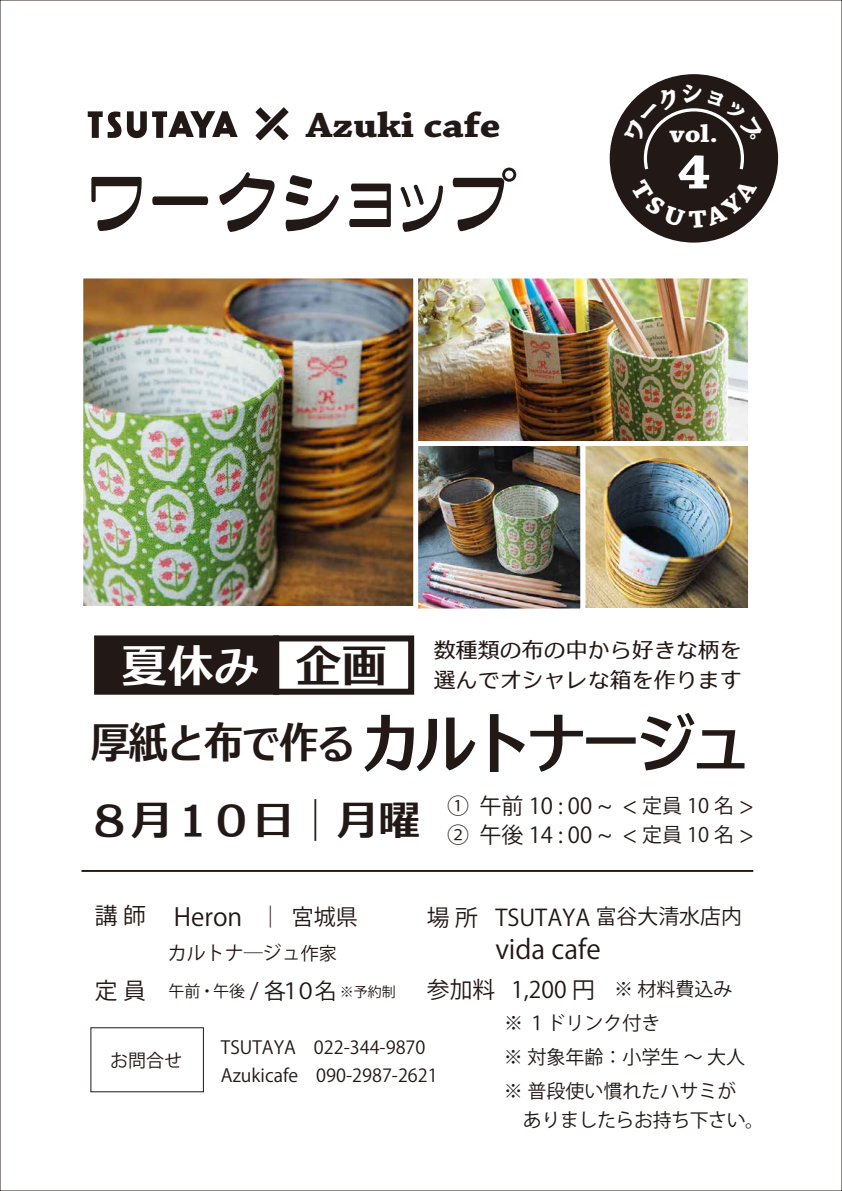
<style>
.page{position:relative;width:842px;height:1191px;background:#fff}
.page>*{position:absolute;margin:0;border:0;box-sizing:border-box;transform-origin:0 0}
.t1{font:72px "Cand GP Bouquet";color:#221815}
.t2{font:700 51.4px "Chaparral Pro";color:#fff;scale:1.13 1}
.t3{font:46px "C4 Gothic Deux Nexus E";color:#fff}
.t4{font:44px "C4 Gothic Deux Nexus E";letter-spacing:-.05em;color:#221815;scale:.9 1}
.t5{font:42px "C4 Gothic Deux Nexus E";color:#221815}
.t6{font:700 36.8px "Chaparral Pro";color:#221815;scale:1.13 1}
.t7{font:26.6px "Koz Go Pr 6 N";color:#221815}
.t8{font:700 25.7px "Chaparral Pro";color:#fff;scale:1.13 1}
.t9{font:24.7px "Koz Go Pr 6 N";color:#221815}
.t10{font:22.8px "Koz Go Pr 6 N";color:#221815}
.t11{font:22px/29.3px "Koz Go Pr 6 N";color:#221815}
.t12{font:22px/30px "C4 Gothic Deux Nexus M";color:#221815}
.t13{font:19px/34px "Koz Go Pr 6 N";color:#221815}
.t14{font:19px "Koz Go Pr 6 N";letter-spacing:-.025em;color:#221815}
.t15{font:18px/28px "Koz Go Pr 6 N";color:#221815}
.t16{font:16px "Koz Go Pr 6 N";color:#221815}
.t17{font:14px "Koz Go Pr 6 N";color:#221815}
.s1{color:#221815}
.s2{font-size:68px}
.s3{font-size:20px}
.s4{font-size:22.8px}
.s5{font-size:22px}
.s6{font-size:18px}
.s7{font-size:20.9px}
.s8{font-size:19px}
</style>
<div class="page">
<svg style="left:88px;top:111px;width:33px;height:27px"></svg>
<svg style="left:127px;top:111px;width:111px;height:27px"></svg>
<svg style="left:255px;top:107px;width:34px;height:34px"></svg>
<div style="left:610px;top:74px;width:168px;height:169px;background:#221815;border-radius:50%"></div>
<img style="left:419px;top:447px;width:160px;height:160px">
<div style="left:413px;top:441px;width:172px;height:172px;border:5px solid #fff"></div>
<img style="left:587px;top:447px;width:160px;height:160px">
<div style="left:581px;top:441px;width:172px;height:172px;border:5px solid #fff"></div>
<img style="left:419px;top:279px;width:328px;height:161px">
<div style="left:413px;top:273px;width:340px;height:173px;border:5px solid #fff"></div>
<img style="left:84px;top:279px;width:328px;height:326px">
<div style="left:78px;top:273px;width:340px;height:340px;border:5px solid #fff"></div>
<hr style="left:81px;top:870px;width:672px;height:2px;background:#221815">
<div style="left:273px;top:635px;width:141px;height:59px;border:6px solid #221815"></div>
<div style="left:94px;top:635px;width:185px;height:59px;background:#221815"></div>
<svg style="left:623px;top:84px;width:142px;height:144px"></svg>
<h3 class="t6" style="left:306px;top:103px;width:174px">Azuki cafe</h3>
<h1 class="t1" style="left:87px;top:166px;width:435px">ワークショップ</h1>
<h3 class="t8" style="left:670px;top:118px;width:45px">vol.</h3>
<h2 class="t2" style="left:677px;top:142px;width:31px">4</h2>
<h3 class="t3" style="left:122px;top:642px;width:268px">夏休み <span class="s1">企画</span></h3>
<p class="t12" style="left:434px;top:634px;width:309px">数種類の布の中から好きな柄を選んでオシャレな箱を作ります</p>
<h3 class="t4" style="left:91px;top:720px;width:736px">厚紙と布で作る<span class="s2">カルトナージュ</span></h3>
<h3 class="t5" style="left:89px;top:799px;width:333px">８月１０日│月曜</h3>
<p class="t11" style="left:447px;top:791px;width:308px">① 午前 10 : 00 ~ &lt; <span class="s3">定員 10 名</span> &gt;<br>② 午後 14 : 00 ~ &lt; <span class="s3">定員 10 名</span> &gt;</p>
<h3 class="t9" style="left:95px;top:903px;width:264px"><span class="s4">講 師　</span> Heron <span class="s5">｜ 宮城県</span></h3>
<p class="t13" style="left:168px;top:936px;width:170px">カルトナ―ジュ<span class="s6">作家</span></p>
<p class="t16" style="left:95px;top:982px;width:243px"><span class="s4">定 員　</span>午前・ 午後 <span class="s5">/ 各１０名</span></p>
<p class="t17" style="left:340px;top:983px;width:57px">※予約制</p>
<p class="t10" style="left:427px;top:905px;width:316px">場 所 TSUTAYA <span class="s7">富谷大清水店内</span></p>
<h3 class="t7" style="left:495px;top:934px;width:107px">vida cafe</h3>
<p class="t10" style="left:427px;top:976px;width:307px">参加料 1,200 円<span class="s8">　※ 材料費込み</span></p>
<p class="t13" style="left:504px;top:1006px;width:158px">※ １ドリンク付き</p>
<p class="t15" style="left:110px;top:1046px;width:73px">お問合せ</p>
<p class="t15" style="left:221px;top:1033px;width:218px">TSUTAYA　022-344-9870<br>Azukicafe　090-2987-2621</p>
<p class="t13" style="left:504px;top:1040px;width:243px">※ 対象年齢：小学生 ～ 大人※ 普段使い慣れたハサミが</p>
<p class="t14" style="left:523px;top:1108px;width:243px">ありましたらお持ち下さい。</p>
</div>
